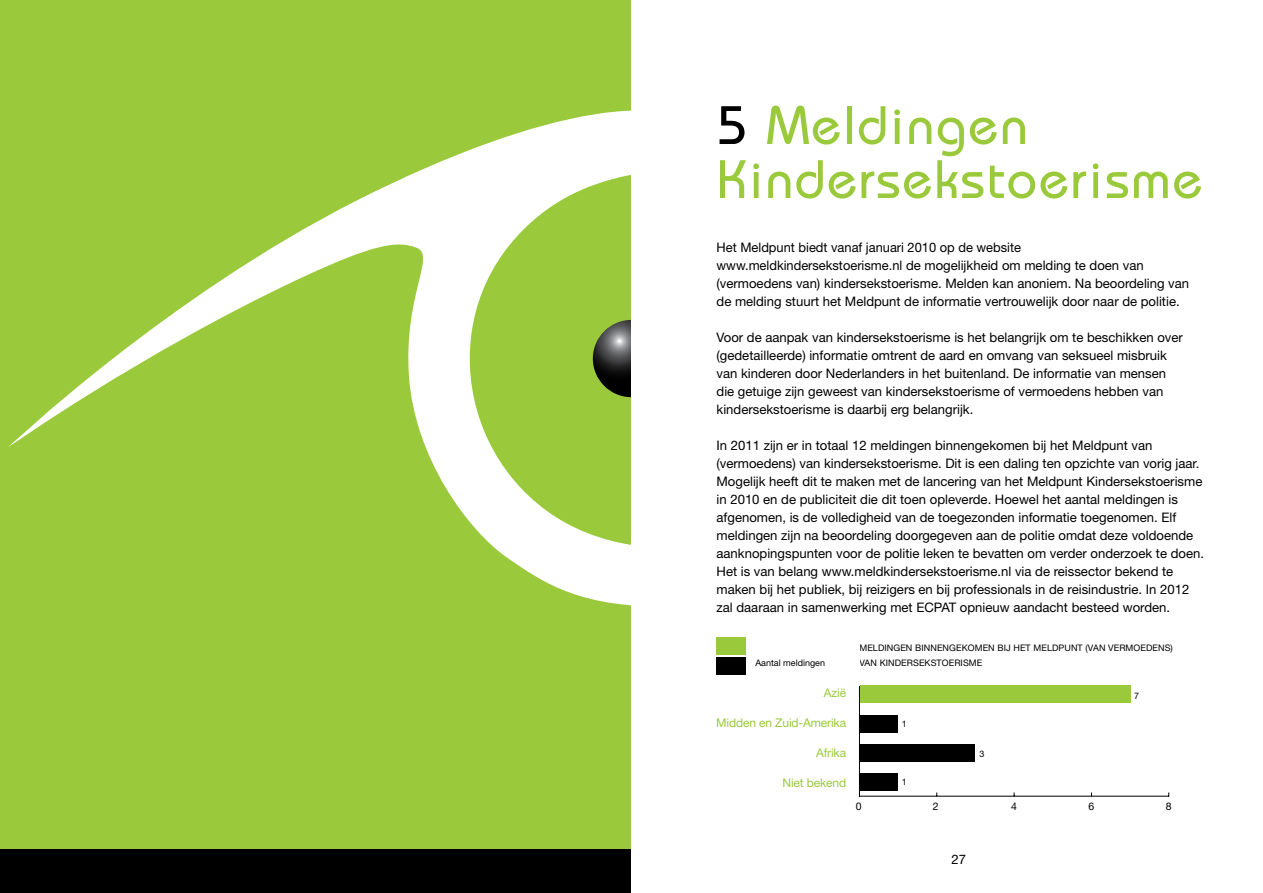
<style>
.page{position:relative;width:1263px;height:893px;background:#fff}
.page>*{position:absolute;margin:0;border:0;box-sizing:border-box;transform-origin:0 0}
.t1{font:500 54px/54px "Bauhaus";letter-spacing:.04em;color:#9aca3c}
.t2{font:13.2px/18px "Helvetica Neue";color:#000}
.t3{font:12px "Helvetica Neue";letter-spacing:-.01em;color:#9aca3c}
.t4{font:10.5px "Helvetica Neue";color:#000}
.t5{font:9px "Helvetica Neue";letter-spacing:.01em;color:#000}
.s1{color:#000}
</style>
<div class="page">
<div style="left:0;top:0;width:632px;height:893px;background:#9aca3c"></div>
<svg style="left:8px;top:110px;width:623px;height:496px"></svg>
<svg style="left:593px;top:320px;width:77px;height:77px"></svg>
<div style="left:0;top:850px;width:631px;height:43px;background:#000"></div>
<div style="left:631px;top:0;width:73px;height:893px;background:#fff"></div>
<div style="left:860px;top:686px;width:270px;height:17px;background:#9aca3c"></div>
<div style="left:859px;top:715px;width:39px;height:17px;background:#000"></div>
<div style="left:859px;top:744px;width:116px;height:17px;background:#000"></div>
<div style="left:859px;top:773px;width:39px;height:17px;background:#000"></div>
<hr style="left:859px;top:796px;width:310px;height:1px;background:#000">
<hr style="left:859px;top:686px;width:1px;height:110px;background:#000">
<div style="left:716px;top:638px;width:30px;height:17px;background:#9aca3c"></div>
<div style="left:716px;top:657px;width:30px;height:17px;background:#000"></div>
<h1 class="t1" style="left:716px;top:98px;width:487px"><span class="s1">5</span> Meldingen<br>Kindersekstoerisme</h1>
<p class="t2" style="left:716px;top:238px;width:474px">Het Meldpunt biedt vanaf januari 2010 op de website www.meldkindersekstoerisme.nl de mogelijkheid om melding te doen van (vermoedens van) kindersekstoerisme. Melden kan anoniem. Na beoordeling van de melding stuurt het Meldpunt de informatie vertrouwelijk door naar de politie.</p>
<p class="t2" style="left:716px;top:328px;width:468px">Voor de aanpak van kindersekstoerisme is het belangrijk om te beschikken over (gedetailleerde) informatie omtrent de aard en omvang van seksueel misbruik van kinderen door Nederlanders in het buitenland. De informatie van mensen die getuige zijn geweest van kindersekstoerisme of vermoedens hebben van kindersekstoerisme is daarbij erg belangrijk.</p>
<p class="t2" style="left:716px;top:436px;width:489px">In 2011 zijn er in totaal 12 meldingen binnengekomen bij het Meldpunt van (vermoedens) van kindersekstoerisme. Dit is een daling ten opzichte van vorig jaar.<br>Mogelijk heeft dit te maken met de lancering van het Meldpunt Kindersekstoerisme in 2010 en de publiciteit die dit toen opleverde. Hoewel het aantal meldingen is afgenomen, is de volledigheid van de toegezonden informatie toegenomen. Elf meldingen zijn na beoordeling doorgegeven aan de politie omdat deze voldoende aanknopingspunten voor de politie leken te bevatten om verder onderzoek te doen.<br>Het is van belang www.meldkindersekstoerisme.nl via de reissector bekend te maken bij het publiek, bij reizigers en bij professionals in de reisindustrie. In 2012 zal daaraan in samenwerking met ECPAT opnieuw aandacht besteed worden.</p>
<p class="t5" style="left:859px;top:642px;width:62px">meldingen binn</p>
<p class="t5" style="left:937px;top:642px;width:33px">engekom</p>
<p class="t5" style="left:983px;top:642px;width:20px">en bij</p>
<p class="t5" style="left:1013px;top:642px;width:46px">h et Meldpunt</p>
<p class="t5" style="left:1085px;top:642px;width:89px">(van vermoedens)</p>
<p class="t5" style="left:755px;top:657px;width:71px">Aantal meldingen</p>
<p class="t5" style="left:859px;top:657px;width:27px">van kind</p>
<p class="t5" style="left:901px;top:657px;width:83px">ersekstoerism e</p>
<p class="t3" style="left:824px;top:686px;width:24px">Azië</p>
<p class="t3" style="left:716px;top:716px;width:131px">Midden en Zuid-Amerika</p>
<p class="t3" style="left:816px;top:746px;width:32px">Afrika</p>
<p class="t3" style="left:782px;top:776px;width:65px">Niet bekend</p>
<p class="t5" style="left:902px;top:719px;width:7px">1</p>
<p class="t5" style="left:902px;top:776px;width:7px">1</p>
<p class="t5" style="left:979px;top:748px;width:7px">3</p>
<p class="t5" style="left:1134px;top:690px;width:7px">7</p>
<p class="t4" style="left:856px;top:800px;width:7px">0</p>
<p class="t4" style="left:933px;top:800px;width:7px">2</p>
<p class="t4" style="left:1011px;top:800px;width:7px">4</p>
<p class="t4" style="left:1089px;top:800px;width:7px">6</p>
<p class="t4" style="left:1166px;top:800px;width:7px">8</p>
<p class="t2" style="left:952px;top:850px;width:16px">27</p>
</div>
